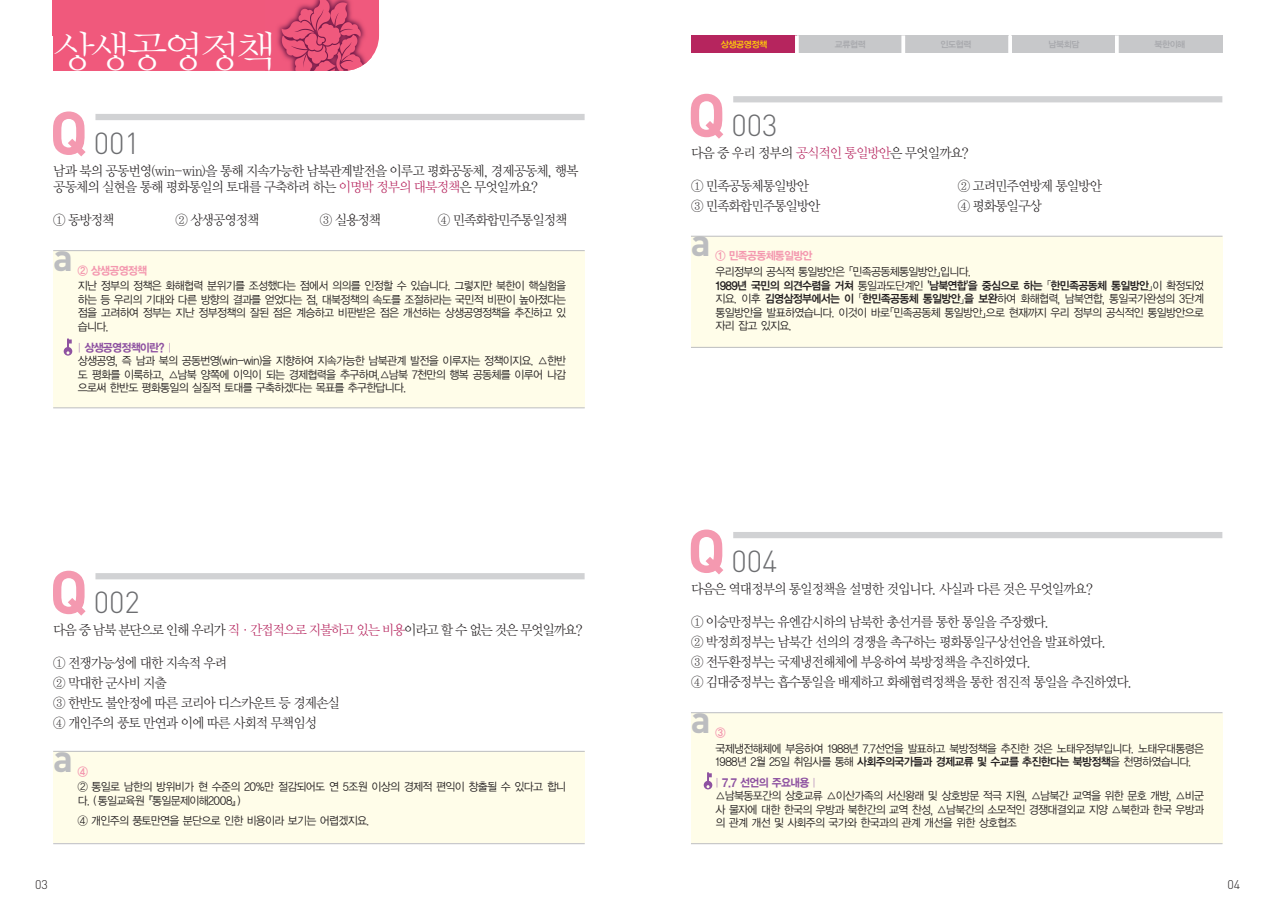
<style>
.page{position:relative;width:1276px;height:915px;background:#fff}
.page>*{position:absolute;margin:0;border:0;box-sizing:border-box;transform-origin:0 0}
.t1{font:700 60px "DIN";color:#f499b0}
.t2{font:42.75px "Y Mj O11";letter-spacing:-.15em;color:#fff}
.t3{font:700 37.5px "DIN";color:#bcbdc0}
.t4{font:300 30px "DIN";color:#6c6d70}
.t5{font:13.75px/20px "Y Mj O12";letter-spacing:-.13em;color:#231f20;scale:.95 1}
.t6{font:13.75px "Y Mj O12";letter-spacing:-.15em;color:#231f20;scale:.95 1}
.t7{font:300 12.5px "DIN";color:#231f20}
.t8{font:11.25px/13.5px "YGO12";letter-spacing:-.13em;color:#231f20;text-align:justify;scale:.95 1}
.t9{font:11.25px "YGO14";letter-spacing:-.13em;color:#231f20;scale:.95 1}
.t10{font:11.25px "YGO15";letter-spacing:-.135em;color:#8e52a1;scale:.95 1}
.t11{font:11.25px "YGO15";letter-spacing:-.135em;color:#f499b0;scale:.95 1}
.t12{font:8.75px "YGO14";letter-spacing:-.13em;color:#a8a9ad}
.t13{font:8.75px "YGO14";letter-spacing:-.13em;color:#feca0a}
.s1{color:#b6255e}
.s2{font-family:"YGO11"}
.s3{font-family:"YGO12"}
.s4{font-family:"YGO14"}
</style>
<div class="page">
<svg style="left:214px;top:35px;width:165px;height:36px;background:#f16585"></svg>
<img style="left:265px;top:35px;width:107px;height:36px">
<div style="left:53px;top:0;width:161px;height:71px;background:#f0597c"></div>
<div style="left:53px;top:0;width:326px;height:35px;background:#f0597c"></div>
<img style="left:278px;top:0;width:87px;height:35px">
<div style="left:691px;top:35px;width:106px;height:18px;background:#b6255e"></div>
<div style="left:797px;top:35px;width:106px;height:18px;background:#c7c8ca"></div>
<div style="left:903px;top:35px;width:106px;height:18px;background:#c7c8ca"></div>
<div style="left:1011px;top:35px;width:106px;height:18px;background:#c7c8ca"></div>
<div style="left:1117px;top:35px;width:105px;height:18px;background:#c7c8ca"></div>
<hr style="left:795px;top:35px;width:4px;height:18px;background:#fff">
<svg style="left:901px;top:35px;width:4px;height:18px"></svg>
<svg style="left:1008px;top:35px;width:4px;height:18px"></svg>
<hr style="left:1115px;top:35px;width:3px;height:18px;background:#fff">
<div style="left:53px;top:251px;width:532px;height:156px;background:#fffde9"></div>
<hr style="left:53px;top:250px;width:532px;height:1px;background:#bcbdc0">
<hr style="left:53px;top:407px;width:532px;height:1px;background:#bcbdc0">
<div style="left:95px;top:114px;width:489px;height:6px;background:#d1d2d4"></div>
<div style="left:95px;top:573px;width:489px;height:6px;background:#d1d2d4"></div>
<div style="left:691px;top:236px;width:531px;height:111px;background:#fffde9"></div>
<hr style="left:691px;top:236px;width:531px;height:1px;background:#bcbdc0">
<hr style="left:691px;top:347px;width:531px;height:1px;background:#bcbdc0">
<div style="left:733px;top:96px;width:489px;height:6px;background:#d1d2d4"></div>
<div style="left:691px;top:712px;width:531px;height:130px;background:#fffde9"></div>
<hr style="left:691px;top:712px;width:531px;height:1px;background:#bcbdc0">
<hr style="left:691px;top:843px;width:531px;height:1px;background:#bcbdc0">
<div style="left:733px;top:531px;width:489px;height:7px;background:#d1d2d4"></div>
<div style="left:53px;top:751px;width:532px;height:91px;background:#fffde9"></div>
<hr style="left:53px;top:750px;width:532px;height:1px;background:#bcbdc0">
<hr style="left:53px;top:843px;width:532px;height:1px;background:#bcbdc0">
<svg style="left:64px;top:338px;width:8px;height:17px"></svg>
<svg style="left:703px;top:772px;width:9px;height:17px"></svg>
<h2 class="t2" style="left:53px;top:24px;width:226px">상생공영정책</h2>
<h1 class="t1" style="left:49px;top:99px;width:40px">Q</h1>
<p class="t5" style="left:53px;top:162px;width:555px;line-height:16.5px">남과 북의 공동번영(win-win)을 통해 지속가능한 남북관계발전을 이루고 평화공동체, 경제공동체, 행복 공동체의 실현을 통해 평화통일의 토대를 구축하려 하는 <span class="s1">이명박 정부의 대북정책</span>은 무엇일까요?</p>
<p class="t5" style="left:53px;top:210px;width:67px">① 동방정책</p>
<p class="t5" style="left:175px;top:210px;width:91px">② 상생공영정책</p>
<p class="t5" style="left:319px;top:210px;width:67px">③ 실용정책</p>
<p class="t5" style="left:437px;top:210px;width:139px">④ 민족화합민주통일정책</p>
<h3 class="t4" style="left:94px;top:126px;width:48px">001</h3>
<h3 class="t3" style="left:53px;top:236px;width:22px">a</h3>
<p class="t11" style="left:78px;top:263px;width:75px">② 상생공영정책</p>
<p class="t8" style="left:78px;top:279px;width:516px">지난 정부의 정책은 화해협력 분위기를 조성했다는 점에서 의의를 인정할 수 있습니다. 그렇지만 북한이 핵실험을 하는 등 우리의 기대와 다른 방향의 결과를 얻었다는 점, 대북정책의 속도를 조절하라는 국민적 비판이 높아졌다는 점을 고려하여 정부는 지난 정부정책의 잘된 점은 계승하고 비판받은 점은 개선하는 상생공영정책을 추진하고 있 습니다.</p>
<p class="t10" style="left:78px;top:340px;width:101px"><span class="s2">|</span> 상생공영정책이란? <span class="s2">|</span></p>
<p class="t8" style="left:78px;top:354px;width:516px">상생공영, 즉 남과 북의 공동번영(win-win)을 지향하여 지속가능한 남북관계 발전을 이루자는 정책이지요. △한반 도 평화를 이룩하고, △남북 양쪽에 이익이 되는 경제협력을 추구하며,△남북 7천만의 행복 공동체를 이루어 나감 으로써 한반도 평화통일의 실질적 토대를 구축하겠다는 목표를 추구한답니다.</p>
<h1 class="t1" style="left:49px;top:557px;width:40px">Q</h1>
<p class="t6" style="left:53px;top:621px;width:559px">다음 중 남북 분단으로 인해 우리가 <span class="s1">직·간접적으로 지불하고 있는 비용</span>이라고 할 수 없는 것은 무엇일까요?</p>
<p class="t5" style="left:53px;top:652px;width:304px">① 전쟁가능성에 대한 지속적 우려<br>② 막대한 군사비 지출<br>③ 한반도 불안정에 따른 코리아 디스카운트 등 경제손실<br>④ 개인주의 풍토 만연과 이에 따른 사회적 무책임성</p>
<h3 class="t4" style="left:94px;top:584px;width:48px">002</h3>
<h3 class="t3" style="left:53px;top:736px;width:22px">a</h3>
<p class="t11" style="left:78px;top:763px;width:13px">④</p>
<p class="t8" style="left:78px;top:779px;width:516px">② 통일로 남한의 방위비가 현 수준의 20%만 절감되어도 연 5조원 이상의 경제적 편익이 창출될 수 있다고 합니 다. (통일교육원『통일문제이해2008』)</p>
<p class="t8" style="left:78px;top:813px;width:309px">④ 개인주의 풍토만연을 분단으로 인한 비용이라 보기는 어렵겠지요.</p>
<p class="t13" style="left:720px;top:39px;width:48px">상생공영정책</p>
<p class="t12" style="left:834px;top:39px;width:33px">교류협력</p>
<p class="t12" style="left:940px;top:39px;width:33px">인도협력</p>
<p class="t12" style="left:1048px;top:39px;width:33px">남북회담</p>
<p class="t12" style="left:1154px;top:39px;width:33px">북한이해</p>
<h1 class="t1" style="left:687px;top:81px;width:40px">Q</h1>
<p class="t5" style="left:690px;top:143px;width:294px">다음 중 우리 정부의 <span class="s1">공식적인 통일방안</span>은 무엇일까요?</p>
<p class="t5" style="left:690px;top:176px;width:127px">① 민족공동체통일방안</p>
<p class="t5" style="left:957px;top:176px;width:154px">② 고려민주연방제 통일방안</p>
<p class="t5" style="left:690px;top:196px;width:139px">③ 민족화합민주통일방안</p>
<p class="t5" style="left:957px;top:196px;width:91px">④ 평화통일구상</p>
<h3 class="t4" style="left:731px;top:108px;width:48px">003</h3>
<h3 class="t3" style="left:691px;top:221px;width:22px">a</h3>
<p class="t11" style="left:715px;top:249px;width:104px">① 민족공동체통일방안</p>
<p class="t8" style="left:715px;top:265px;width:271px">우리정부의 공식적 통일방안은「민족공동체통일방안」입니다.</p>
<p class="t9" style="left:715px;top:278px;width:516px">1989년 국민의 의견수렴을 거쳐 <span class="s3">통일과도단계인</span> '남북연합'을 중심으로 하는「한민족공동체 통일방안」<span class="s3">이 확정되었</span></p>
<p class="t8" style="left:715px;top:292px;width:516px">지요. 이후 <span class="s4">김영삼정부에서는 이「한민족공동체 통일방안」을 보완</span>하여 화해협력, 남북연합, 통일국가완성의 3단계 통일방안을 발표하였습니다. 이것이 바로「민족공동체 통일방안」으로 현재까지 우리 정부의 공식적인 통일방안으로 자리 잡고 있지요.</p>
<h1 class="t1" style="left:687px;top:516px;width:40px">Q</h1>
<p class="t5" style="left:690px;top:578px;width:425px">다음은 역대정부의 통일정책을 설명한 것입니다. 사실과 다른 것은 무엇일까요?</p>
<p class="t5" style="left:690px;top:611px;width:467px">① 이승만정부는 유엔감시하의 남북한 총선거를 통한 통일을 주장했다.<br>② 박정희정부는 남북간 선의의 경쟁을 촉구하는 평화통일구상선언을 발표하였다.<br>③ 전두환정부는 국제냉전해체에 부응하여 북방정책을 추진하였다.<br>④ 김대중정부는 흡수통일을 배제하고 화해협력정책을 통한 점진적 통일을 추진하였다.</p>
<h3 class="t4" style="left:731px;top:543px;width:48px">004</h3>
<h3 class="t3" style="left:691px;top:697px;width:22px">a</h3>
<p class="t11" style="left:715px;top:725px;width:13px">③</p>
<p class="t8" style="left:715px;top:741px;width:516px">국제냉전해체에 부응하여 1988년 7.7선언을 발표하고 북방정책을 추진한 것은 노태우정부입니다. 노태우대통령은<br>1988년 2월 25일 취임사를 통해 <span class="s4">사회주의국가들과 경제교류 및 수교를 추진한다는 북방정책</span>을 천명하였습니다.</p>
<p class="t10" style="left:715px;top:774px;width:108px"><span class="s2">|</span> 7.7 선언의 주요내용 <span class="s2">|</span></p>
<p class="t8" style="left:715px;top:788px;width:516px">△남북동포간의 상호교류 △이산가족의 서신왕래 및 상호방문 적극 지원, △남북간 교역을 위한 문호 개방, △비군 사 물자에 대한 한국의 우방과 북한간의 교역 찬성, △남북간의 소모적인 경쟁대결외교 지양 △북한과 한국 우방과 의 관계 개선 및 사회주의 국가와 한국과의 관계 개선을 위한 상호협조</p>
<p class="t7" style="left:35px;top:877px;width:14px">03</p>
<p class="t7" style="left:1227px;top:877px;width:14px">04</p>
</div>
